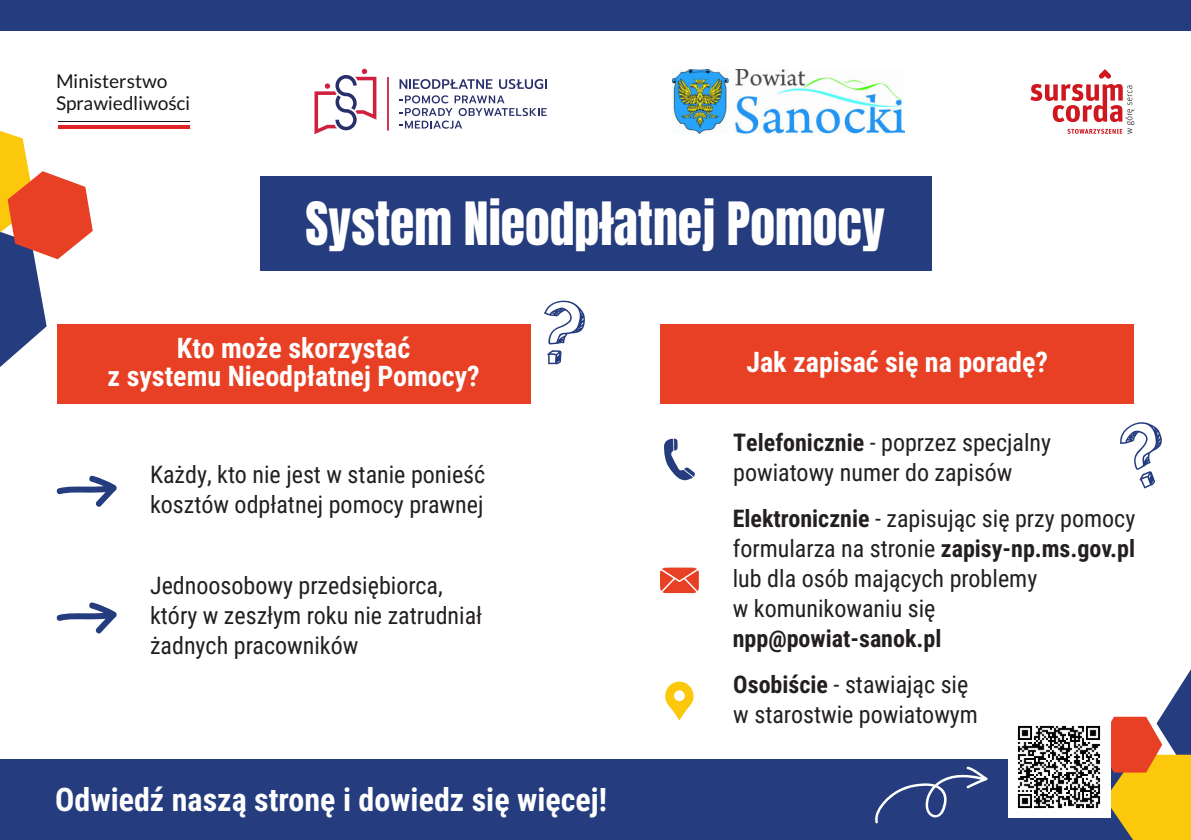
<style>
.page{position:relative;width:1191px;height:840px;background:#fff}
.page>*{position:absolute;margin:0;border:0;box-sizing:border-box;transform-origin:0 0}
.t1{font:49.8px "Anton";color:#fff}
.t2{font:700 32px "Roboto Condensed";color:#fff}
.t3{font:700 28px "Roboto Condensed";color:#fff}
.t4{font:24px "Roboto Condensed";color:#231f20}
.t5{font:700 24px "Roboto Condensed";color:#231f20}
.t6{font:19px "Lato";color:#171515}
.s1{font-weight:700}
</style>
<div class="page">
<div style="left:0;top:0;width:1191px;height:30px;background:#253d7e"></div>
<div style="left:0;top:759px;width:1191px;height:80px;background:#253d7e"></div>
<svg style="left:0;top:128px;width:93px;height:239px"></svg>
<svg style="left:875px;top:766px;width:113px;height:57px"></svg>
<svg style="left:1097px;top:669px;width:94px;height:170px"></svg>
<svg style="left:1119px;top:422px;width:43px;height:66px"></svg>
<svg style="left:665px;top:681px;width:29px;height:39px"></svg>
<svg style="left:664px;top:438px;width:31px;height:42px"></svg>
<svg style="left:660px;top:567px;width:39px;height:25px"></svg>
<svg style="left:56px;top:475px;width:61px;height:32px"></svg>
<svg style="left:56px;top:602px;width:61px;height:32px"></svg>
<div style="left:57px;top:324px;width:473px;height:80px;background:#e74025"></div>
<div style="left:660px;top:324px;width:474px;height:80px;background:#e74025"></div>
<svg style="left:544px;top:300px;width:41px;height:64px"></svg>
<div style="left:260px;top:177px;width:671px;height:94px;background:#253d7e"></div>
<div style="left:1008px;top:715px;width:102px;height:102px;background:#fff"></div>
<svg style="left:1030px;top:69px;width:104px;height:65px"></svg>
<hr style="left:58px;top:125px;width:131px;height:3px;background:#e32529">
<hr style="left:58px;top:121px;width:131px;height:1px;background:#171515">
<svg style="left:314px;top:69px;width:75px;height:65px"></svg>
<svg style="left:399px;top:79px;width:93px;height:10px"></svg>
<svg style="left:499px;top:79px;width:47px;height:10px"></svg>
<svg style="left:399px;top:95px;width:147px;height:34px"></svg>
<img style="left:672px;top:69px;width:233px;height:65px">
<img style="left:1017px;top:725px;width:84px;height:83px">
<p class="t6" style="left:56px;top:73px;width:113px">Ministerstwo</p>
<p class="t6" style="left:56px;top:94px;width:135px">Sprawiedliwości</p>
<p class="t1" style="left:305px;top:186px;width:581px">System Nieodpłatnej Pomocy</p>
<p class="t3" style="left:177px;top:337px;width:235px">Kto może skorzystać</p>
<p class="t3" style="left:108px;top:365px;width:374px">z systemu Nieodpłatnej Pomocy?</p>
<p class="t3" style="left:746px;top:351px;width:303px">Jak zapisać się na poradę?</p>
<p class="t4" style="left:733px;top:432px;width:319px"><span class="s1">Telefonicznie</span> - poprzez specjalny</p>
<p class="t4" style="left:150px;top:464px;width:337px">Każdy, kto nie jest w stanie ponieść</p>
<p class="t4" style="left:733px;top:462px;width:281px">powiatowy numer do zapisów</p>
<p class="t4" style="left:150px;top:494px;width:335px">kosztów odpłatnej pomocy prawnej</p>
<p class="t4" style="left:733px;top:508px;width:404px"><span class="s1">Elektronicznie</span> - zapisując się przy pomocy</p>
<p class="t4" style="left:733px;top:538px;width:404px">formularza na stronie <span class="s1">zapisy-np.ms.gov.pl</span></p>
<p class="t4" style="left:733px;top:568px;width:306px">lub dla osób mających problemy</p>
<p class="t4" style="left:733px;top:598px;width:204px">w komunikowaniu się</p>
<p class="t5" style="left:733px;top:628px;width:210px">npp@powiat-sanok.pl</p>
<p class="t4" style="left:150px;top:576px;width:294px">Jednoosobowy przedsiębiorca,</p>
<p class="t4" style="left:150px;top:606px;width:334px">który w zeszłym roku nie zatrudniał</p>
<p class="t4" style="left:150px;top:636px;width:210px">żadnych pracowników</p>
<p class="t2" style="left:55px;top:786px;width:553px">Odwiedź naszą stronę i dowiedz się więcej!</p>
<p class="t4" style="left:733px;top:674px;width:236px"><span class="s1">Osobiście</span> - stawiając się</p>
<p class="t4" style="left:733px;top:704px;width:246px">w starostwie powiatowym</p>
</div>
